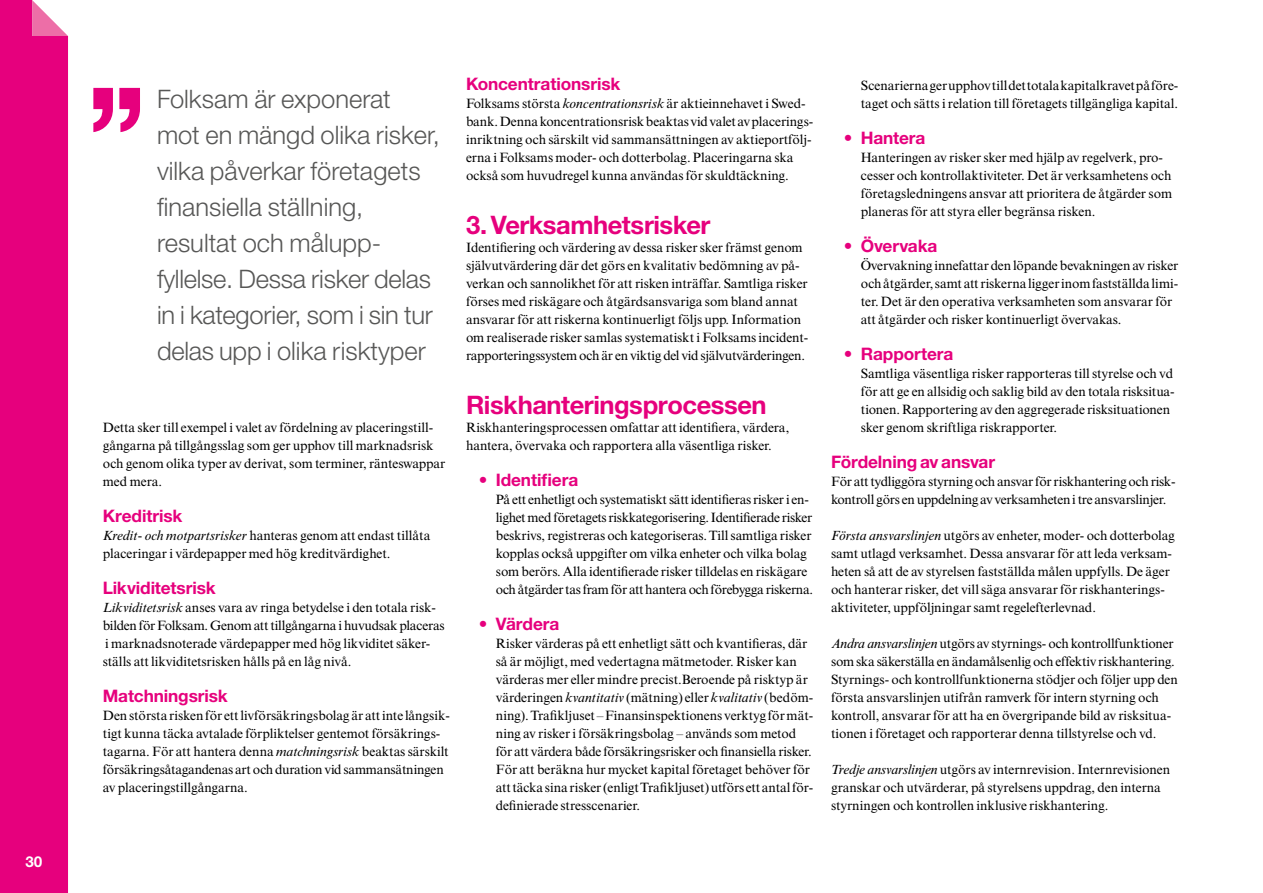
<style>
.page{position:relative;width:1263px;height:893px;background:#fff}
.page>*{position:absolute;margin:0;border:0;box-sizing:border-box;transform-origin:0 0}
.t1{font:300 25.5px/36px "Helvetica Folksam";color:#575756}
.t2{font:700 25.5px "Helvetica Folksam";letter-spacing:-.015em;color:#e6007d}
.t3{font:700 17.25px "Helvetica Folksam";letter-spacing:-.01em;color:#e6007d}
.t4{font:700 15px "Helvetica Folksam";color:#fff}
.t5{font:13.5px/18px "Times Folksam";letter-spacing:-.01em;color:#000}
.s1{font-style:italic}
</style>
<div class="page">
<svg style="left:93px;top:88px;width:47px;height:44px"></svg>
<div style="left:0;top:0;width:68px;height:893px;background:#e6007d"></div>
<svg style="left:32px;top:0;width:36px;height:36px"></svg>
<p class="t4" style="left:26px;top:852px;width:19px">30</p>
<h1 class="t1" style="left:157px;top:80px;width:284px">Folksam är exponerat mot en mängd olika risker, vilka påverkar företagets finansiella ställning, resultat och målupp&shy;fyllelse. Dessa risker delas in i kategorier, som i sin tur delas upp i olika risktyper</h1>
<p class="t5" style="left:103px;top:418px;width:344px">Detta sker till exempel i valet av fördelning av placeringstill&shy;gångarna på tillgångsslag som ger upphov till marknadsrisk och genom olika typer av derivat, som terminer, ränteswappar med mera.</p>
<p class="t3" style="left:103px;top:505px;width:81px">Kreditrisk</p>
<p class="t5" style="left:103px;top:526px;width:329px"><span class="s1">Kredit- och motpartsrisker</span> hanteras genom att endast tillåta placeringar i värdepapper med hög kreditvärdighet.</p>
<p class="t3" style="left:103px;top:577px;width:114px">Likviditetsrisk</p>
<p class="t5" style="left:103px;top:598px;width:343px"><span class="s1">Likviditetsrisk</span> anses vara av ringa betydelse i den totala risk&shy;bilden för Folksam. Genom att tillgångarna i huvudsak placeras i marknadsnoterade värdepapper med hög likviditet säker&shy;ställs att likviditetsrisken hålls på en låg nivå.</p>
<p class="t3" style="left:103px;top:685px;width:127px">Matchningsrisk</p>
<p class="t5" style="left:103px;top:706px;width:349px">Den största risken för ett livförsäkringsbolag är att inte långsik&shy;tigt kunna täcka avtalade förpliktelser gentemot försäkrings&shy;tagarna. För att hantera denna <span class="s1">matchningsrisk</span> beaktas särskilt försäkringsåtagandenas art och duration vid sammansätningen av placeringstillgångarna.</p>
<p class="t3" style="left:466px;top:73px;width:156px">Koncentrationsrisk</p>
<p class="t5" style="left:466px;top:94px;width:349px">Folksams största <span class="s1">koncentrationsrisk</span> är aktieinnehavet i Swed&shy;bank. Denna koncentrationsrisk beaktas vid valet av placerings&shy;inriktning och särskilt vid sammansättningen av aktieportfölj&shy;erna i Folksams moder- och dotterbolag. Placeringarna ska också som huvudregel kunna användas för skuldtäckning.</p>
<h1 class="t2" style="left:466px;top:209px;width:246px">3. Verksamhetsrisker</h1>
<p class="t5" style="left:466px;top:238px;width:344px">Identifiering och värdering av dessa risker sker främst genom självutvärdering där det görs en kvalitativ bedömning av på&shy;verkan och sannolikhet för att risken inträffar. Samtliga risker förses med riskägare och åtgärdsansvariga som bland annat ansvarar för att riskerna kontinuerligt följs upp. Information om realiserade risker samlas systematiskt i Folksams incident&shy;rapporteringssystem och är en viktig del vid självutvärderingen.</p>
<h1 class="t2" style="left:466px;top:389px;width:302px">Riskhanteringsprocessen</h1>
<p class="t5" style="left:466px;top:418px;width:325px">Riskhanteringsprocessen omfattar att identifiera, värdera, hantera, övervaka och rapportera alla väsentliga risker.</p>
<p class="t3" style="left:479px;top:469px;width:101px">• Identifiera</p>
<p class="t5" style="left:496px;top:490px;width:319px">På ett enhetligt och systematiskt sätt identifieras risker i en&shy;lighet med företagets riskkategorisering. Identifierade risker beskrivs, registreras och kategoriseras. Till samtliga risker kopplas också uppgifter om vilka enheter och vilka bolag som berörs. Alla identifierade risker tilldelas en riskägare och åtgärder tas fram för att hantera och förebygga riskerna.</p>
<p class="t3" style="left:479px;top:613px;width:82px">• Värdera</p>
<p class="t5" style="left:496px;top:634px;width:319px">Risker värderas på ett enhetligt sätt och kvantifieras, där så är möjligt, med vedertagna mätmetoder. Risker kan värderas mer eller mindre precist.Beroende på risktyp är värderingen <span class="s1">kvantitativ</span> (mätning) eller <span class="s1">kvalitativ</span> (bedöm&shy;ning). Trafikljuset – Finansinspektionens verktyg för mät&shy;ning av risker i försäkringsbolag – används som metod för att värdera både försäkringsrisker och finansiella risker.<br>För att beräkna hur mycket kapital företaget behöver för att täcka sina risker (enligt Trafikljuset) utförs ett antal för&shy;definierade stresscenarier.</p>
<p class="t5" style="left:861px;top:76px;width:319px">Scenarierna ger upphov till det totala kapitalkravet på före&shy;taget och sätts i relation till företagets tillgängliga kapital.</p>
<p class="t3" style="left:844px;top:127px;width:83px">• Hantera</p>
<p class="t5" style="left:861px;top:148px;width:313px">Hanteringen av risker sker med hjälp av regelverk, pro&shy;cesser och kontrollaktiviteter. Det är verksamhetens och företagsledningens ansvar att prioritera de åtgärder som planeras för att styra eller begränsa risken.</p>
<p class="t3" style="left:844px;top:235px;width:95px">• Övervaka</p>
<p class="t5" style="left:861px;top:256px;width:319px">Övervakning innefattar den löpande bevakningen av risker och åtgärder, samt att riskerna ligger inom fastställda limi&shy;ter. Det är den operativa verksamheten som ansvarar för att åtgärder och risker kontinuerligt övervakas.</p>
<p class="t3" style="left:844px;top:343px;width:111px">• Rapportera</p>
<p class="t5" style="left:861px;top:364px;width:315px">Samtliga väsentliga risker rapporteras till styrelse och vd för att ge en allsidig och saklig bild av den totala risksitua&shy;tionen. Rapportering av den aggregerade risksituationen sker genom skriftliga riskrapporter.</p>
<p class="t3" style="left:831px;top:451px;width:166px">Fördelning av ansvar</p>
<p class="t5" style="left:831px;top:472px;width:346px">För att tydliggöra styrning och ansvar för riskhantering och risk&shy;kontroll görs en uppdelning av verksamheten i tre ansvarslinjer.</p>
<p class="t5" style="left:831px;top:526px;width:345px"><span class="s1">Första ansvarslinjen</span> utgörs av enheter, moder- och dotterbolag samt utlagd verksamhet. Dessa ansvarar för att leda verksam&shy;heten så att de av styrelsen fastställda målen uppfylls. De äger och hanterar risker, det vill säga ansvarar för riskhanterings&shy;aktiviteter, uppföljningar samt regelefterlevnad.</p>
<p class="t5" style="left:831px;top:634px;width:348px"><span class="s1">Andra ansvarslinjen</span> utgörs av styrnings- och kontrollfunktioner som ska säkerställa en ändamålsenlig och effektiv riskhantering.<br>Styrnings- och kontrollfunktionerna stödjer och följer upp den första ansvarslinjen utifrån ramverk för intern styrning och kontroll, ansvarar för att ha en övergripande bild av risksitua&shy;tionen i företaget och rapporterar denna tillstyrelse och vd.</p>
<p class="t5" style="left:831px;top:760px;width:341px"><span class="s1">Tredje ansvarslinjen</span> utgörs av internrevision. Internrevisionen granskar och utvärderar, på styrelsens uppdrag, den interna styrningen och kontrollen inklusive riskhantering.</p>
</div>
